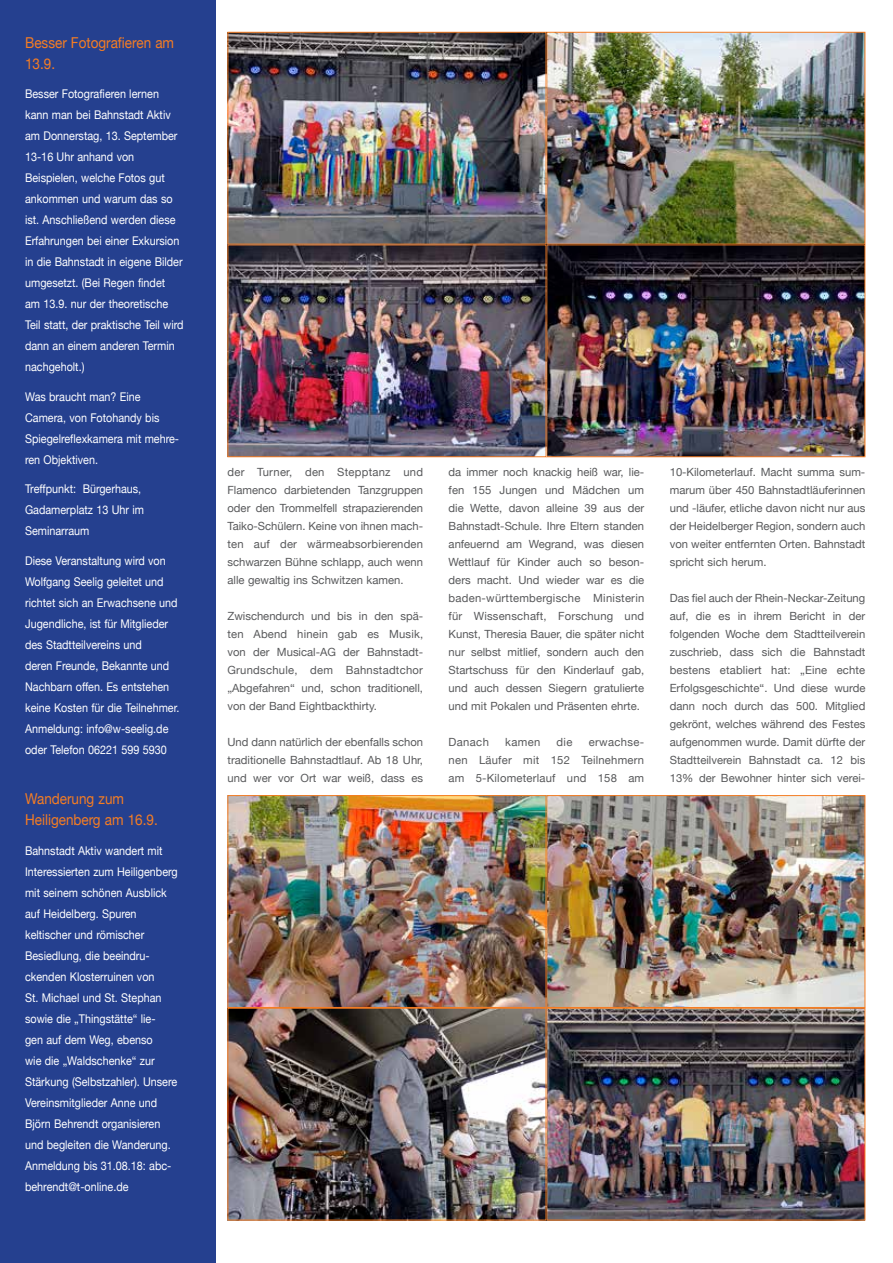
<style>
.page{position:relative;width:893px;height:1263px;background:#fff}
.page>*{position:absolute;margin:0;border:0;box-sizing:border-box;transform-origin:0 0}
.t1{font:15px/21px "Helvetica Neue";color:#f57d23;scale:.9 1}
.t2{font:12px/21px "Helvetica Neue";color:#fff;scale:.9 1}
.t3{font:11.25px/18px "Helvetica Neue";color:#58595b;text-align:justify}
</style>
<div class="page">
<div style="left:0;top:0;width:216px;height:1263px;background:#25408f"></div>
<img style="left:229px;top:34px;width:634px;height:421px">
<div style="left:546px;top:32px;width:319px;height:212px;border:1px solid #f57d23"></div>
<div style="left:546px;top:244px;width:319px;height:213px;border:1px solid #f57d23"></div>
<img style="left:229px;top:797px;width:634px;height:421px">
<div style="left:546px;top:795px;width:319px;height:213px;border:1px solid #f57d23"></div>
<div style="left:546px;top:1008px;width:319px;height:212px;border:1px solid #f57d23"></div>
<div style="left:227px;top:32px;width:319px;height:212px;border:1px solid #f57d23"></div>
<div style="left:227px;top:244px;width:319px;height:213px;border:1px solid #f57d23"></div>
<div style="left:227px;top:795px;width:319px;height:213px;border:1px solid #f57d23"></div>
<div style="left:227px;top:1008px;width:319px;height:212px;border:1px solid #f57d23"></div>
<h1 class="t1" style="left:25px;top:33px;width:167px">Besser Fotografieren am<br>13.9.</h1>
<p class="t2" style="left:25px;top:84px;width:178px">Besser Fotografieren lernen kann man bei Bahnstadt Aktiv am Donnerstag, 13. September<br>13-16 Uhr anhand von<br>Beispielen, welche Fotos gut ankommen und warum das so ist. Anschließend werden diese<br>Erfahrungen bei einer Exkursion in die Bahnstadt in eigene Bilder umgesetzt. (Bei Regen findet<br>am 13.9. nur der theoretische<br>Teil statt, der praktische Teil wird dann an einem anderen Termin nachgeholt.)</p>
<p class="t2" style="left:25px;top:387px;width:173px">Was braucht man? Eine<br>Camera, von Fotohandy bis<br>Spiegelreflexkamera mit mehre&shy;ren Objektiven.</p>
<p class="t2" style="left:25px;top:479px;width:134px">Treffpunkt: Bürgerhaus,<br>Gadamerplatz 13 Uhr im<br>Seminarraum</p>
<p class="t2" style="left:25px;top:551px;width:173px">Diese Veranstaltung wird von<br>Wolfgang Seelig geleitet und richtet sich an Erwachsene und<br>Jugendliche, ist für Mitglieder des Stadtteilvereins und<br>deren Freunde, Bekannte und<br>Nachbarn offen. Es entstehen keine Kosten für die Teilnehmer.<br>Anmeldung: info@w-seelig.de oder Telefon 06221 599 5930</p>
<h1 class="t1" style="left:25px;top:789px;width:149px">Wanderung zum<br>Heiligenberg am 16.9.</h1>
<p class="t2" style="left:25px;top:841px;width:171px">Bahnstadt Aktiv wandert mit<br>Interessierten zum Heiligenberg mit seinem schönen Ausblick auf Heidelberg. Spuren keltischer und römischer<br>Besiedlung, die beeindru&shy;ckenden Klosterruinen von<br>St. Michael und St. Stephan sowie die „Thingstätte“ lie-<br>gen auf dem Weg, ebenso<br>wie die „Waldschenke“ zur<br>Stärkung (Selbstzahler). Unsere<br>Vereinsmitglieder Anne und<br>Björn Behrendt organisieren und begleiten die Wanderung.<br>Anmeldung bis 31.08.18: abc&shy;behrendt@t-online.de</p>
<p class="t3" style="left:227px;top:464px;width:197px">der Turner, den Stepptanz und Flamenco darbietenden Tanzgruppen oder den Trommelfell strapazierenden Taiko-Schülern. Keine von ihnen mach&shy;ten auf der wärmeabsorbierenden schwarzen Bühne schlapp, auch wenn alle gewaltig ins Schwitzen kamen.</p>
<p class="t3" style="left:227px;top:608px;width:197px">Zwischendurch und bis in den spä&shy;ten Abend hinein gab es Musik, von der Musical-AG der Bahnstadt-Grundschule, dem Bahnstadtchor „Abgefahren“ und, schon traditionell, von der Band Eightbackthirty.</p>
<p class="t3" style="left:227px;top:734px;width:197px">Und dann natürlich der ebenfalls schon traditionelle Bahnstadtlauf. Ab 18 Uhr, und wer vor Ort war weiß, dass es</p>
<p class="t3" style="left:449px;top:464px;width:197px">da immer noch knackig heiß war, lie&shy;fen 155 Jungen und Mädchen um die Wette, davon alleine 39 aus der Bahnstadt-Schule. Ihre Eltern standen anfeuernd am Wegrand, was diesen Wettlauf für Kinder auch so beson&shy;ders macht. Und wieder war es die baden-württembergische Ministerin für Wissenschaft, Forschung und Kunst, Theresia Bauer, die später nicht nur selbst mitlief, sondern auch den Startschuss für den Kinderlauf gab, und auch dessen Siegern gratulierte und mit Pokalen und Präsenten ehrte.</p>
<p class="t3" style="left:449px;top:734px;width:42px">Danach</p>
<p class="t3" style="left:505px;top:734px;width:37px">kamen</p>
<p class="t3" style="left:557px;top:734px;width:17px">die</p>
<p class="t3" style="left:449px;top:734px;width:197px;text-indent:140px">erwachse&shy;nen Läufer mit 152 Teilnehmern am 5-Kilometerlauf und 158 am</p>
<p class="t3" style="left:670px;top:464px;width:197px">10-Kilometerlauf. Macht summa sum&shy;marum über 450 Bahnstadtläuferinnen und -läufer, etliche davon nicht nur aus der Heidelberger Region, sondern auch von weiter entfernten Orten. Bahnstadt spricht sich herum.</p>
<p class="t3" style="left:670px;top:590px;width:197px">Das fiel auch der Rhein-Neckar-Zeitung auf, die es in ihrem Bericht in der folgenden Woche dem Stadtteilverein zuschrieb, dass sich die Bahnstadt bestens etabliert hat: „Eine echte Erfolgsgeschichte“. Und diese wurde dann noch durch das 500. Mitglied gekrönt, welches während des Festes aufgenommen wurde. Damit dürfte der Stadtteilverein Bahnstadt ca. 12 bis 13% der Bewohner hinter sich verei-</p>
</div>
